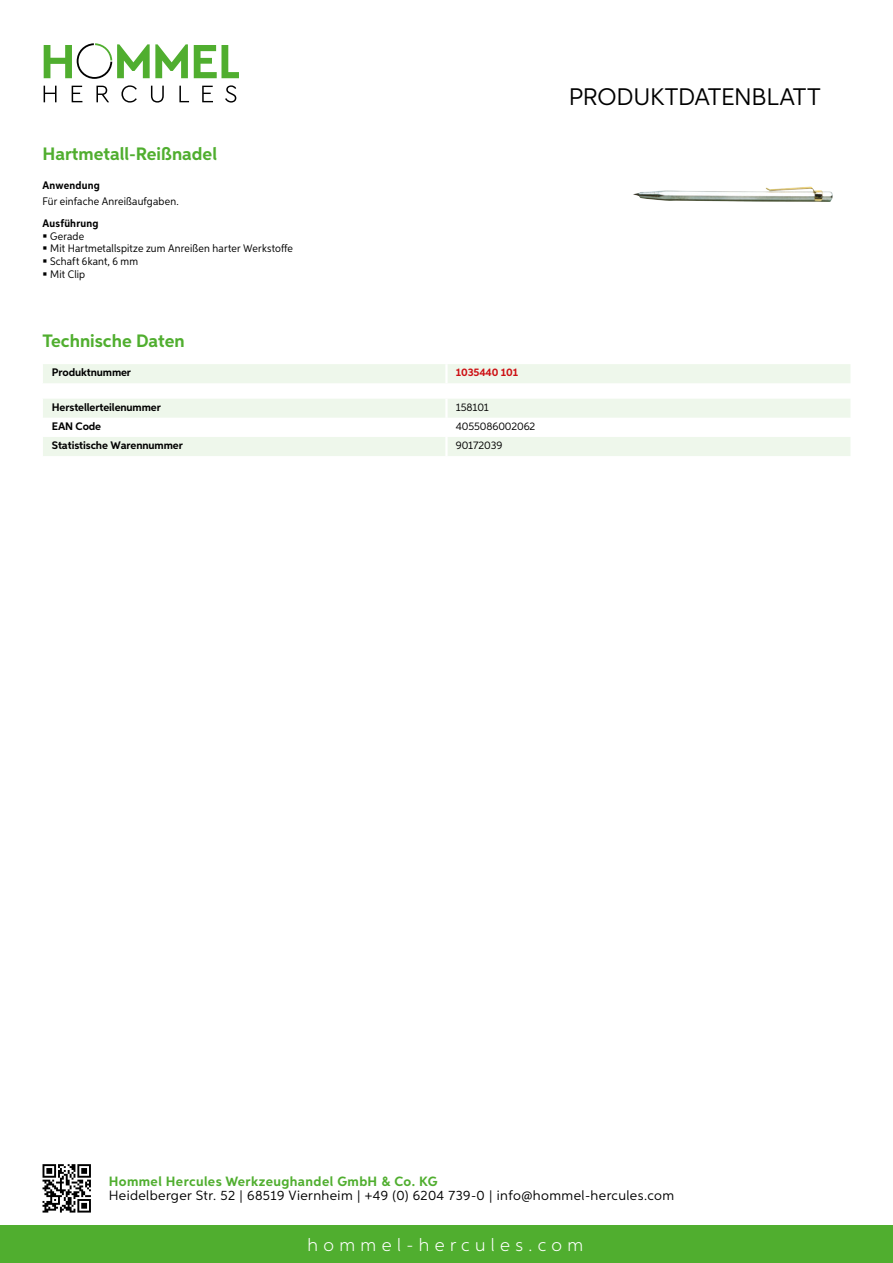
<style>
.page{position:relative;width:893px;height:1263px;background:#fff}
.page>*{position:absolute;margin:0;border:0;box-sizing:border-box;transform-origin:0 0}
.t1{font:24px "Aspira";letter-spacing:-.01em;color:#000}
.t2{font:700 18px "Aspira";color:#50ae2f}
.t3{font:300 18px "Aspira";letter-spacing:.3em;color:#fff}
.t4{font:13.5px "Aspira";letter-spacing:.03em;color:#000}
.t5{font:700 13.5px "Aspira";letter-spacing:.03em;color:#50ae2f}
.t6{font:10.95px/12.8px "Aspira Nar";letter-spacing:.015em;color:#000}
.t7{font:700 10.95px "Aspira";letter-spacing:-.01em;color:#000}
.t8{font:10.95px "Aspira";letter-spacing:-.01em;color:#000}
.t9{font:700 10.95px "Aspira Nar";letter-spacing:.02em;color:#000}
.t10{font:700 10.95px "Aspira";letter-spacing:-.01em;color:#cd1013}
</style>
<div class="page">
<div style="left:0;top:1226px;width:893px;height:37px;background:#50ae2f"></div>
<svg style="left:43px;top:1164px;width:48px;height:48px"></svg>
<svg style="left:194px;top:45px;width:45px;height:33px"></svg>
<svg style="left:44px;top:43px;width:144px;height:36px"></svg>
<svg style="left:44px;top:86px;width:13px;height:16px"></svg>
<svg style="left:72px;top:86px;width:10px;height:16px"></svg>
<svg style="left:96px;top:86px;width:13px;height:16px"></svg>
<svg style="left:121px;top:85px;width:16px;height:18px"></svg>
<svg style="left:151px;top:86px;width:13px;height:17px"></svg>
<svg style="left:179px;top:86px;width:10px;height:16px"></svg>
<svg style="left:202px;top:86px;width:11px;height:16px"></svg>
<svg style="left:225px;top:85px;width:11px;height:18px"></svg>
<div style="left:43px;top:364px;width:807px;height:19px;background:#eef7eb"></div>
<hr style="left:445px;top:364px;width:3px;height:19px;background:#fff">
<svg style="left:43px;top:399px;width:807px;height:57px"></svg>
<hr style="left:445px;top:437px;width:3px;height:19px;background:#fff">
<img style="left:633px;top:186px;width:200px;height:16px">
<h2 class="t2" style="left:43px;top:142px;width:176px">Hartmetall-Reißnadel</h2>
<p class="t9" style="left:43px;top:179px;width:59px">Anwendung</p>
<p class="t6" style="left:43px;top:194px;width:138px">Für einfache Anreißaufgaben.</p>
<p class="t9" style="left:43px;top:216px;width:58px">Ausführung</p>
<p class="t6" style="left:50px;top:229px;width:244px">Gerade<br>Mit Hartmetallspitze zum Anreißen harter Werkstoffe<br>Schaft 6kant, 6 mm<br>Mit Clip</p>
<h2 class="t2" style="left:43px;top:330px;width:144px">Technische Daten</h2>
<p class="t7" style="left:52px;top:366px;width:81px">Produktnummer</p>
<p class="t10" style="left:456px;top:366px;width:64px">1035440 101</p>
<p class="t7" style="left:52px;top:400px;width:111px">Herstellerteilenummer</p>
<p class="t8" style="left:456px;top:400px;width:35px">158101</p>
<p class="t7" style="left:52px;top:419px;width:51px">EAN Code</p>
<p class="t8" style="left:456px;top:419px;width:81px">4055086002062</p>
<p class="t7" style="left:52px;top:438px;width:132px">Statistische Warennummer</p>
<p class="t8" style="left:456px;top:438px;width:48px">90172039</p>
<h1 class="t1" style="left:569px;top:82px;width:253px">Produktdatenblatt</h1>
<p class="t5" style="left:109px;top:1172px;width:330px">Hommel Hercules Werkzeughandel GmbH &amp; Co. KG</p>
<p class="t4" style="left:109px;top:1187px;width:567px">Heidelberger Str. 52 | 68519 Viernheim | +49 (0) 6204 739-0 | info@hommel-hercules.com</p>
<h2 class="t3" style="left:307px;top:1234px;width:277px">hommel-hercules.com</h2>
</div>
